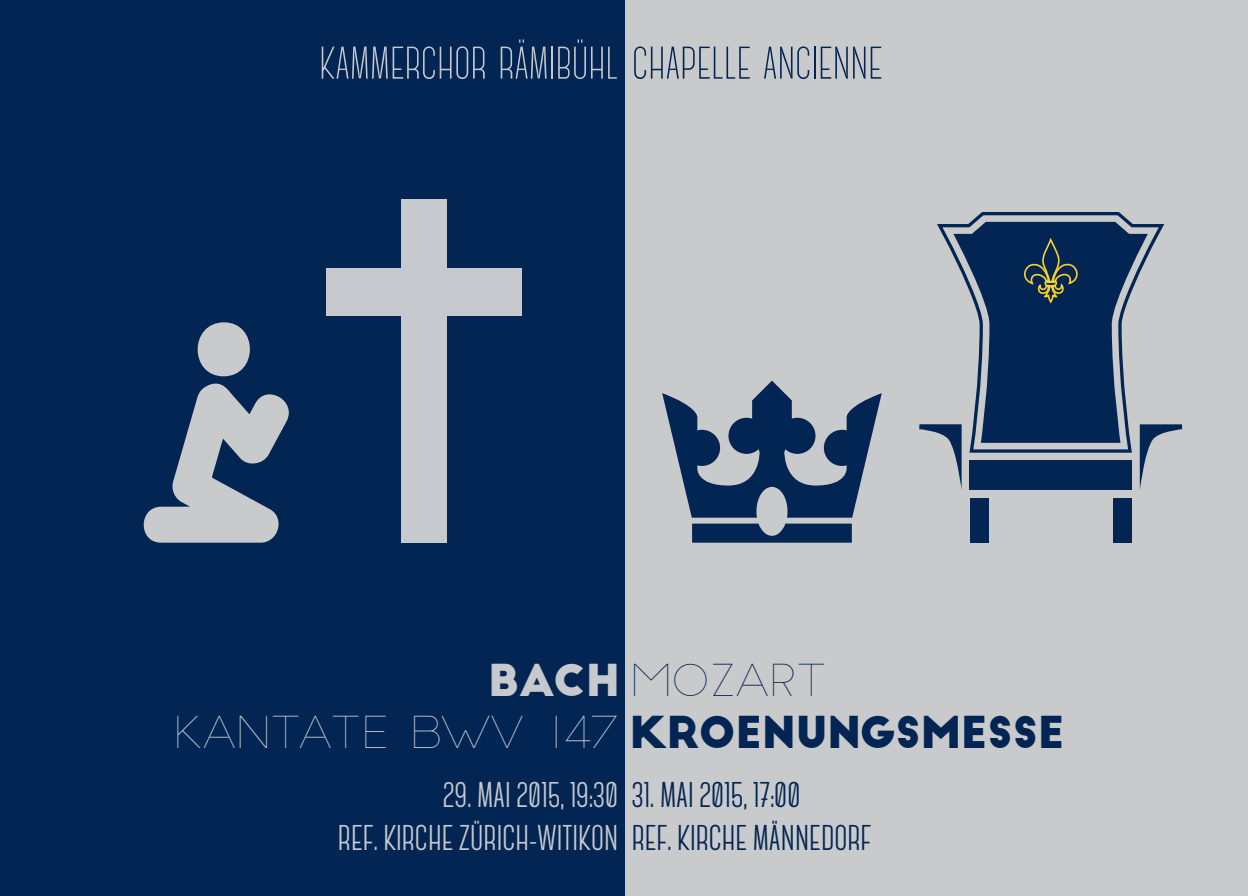
<style>
.page{position:relative;width:1248px;height:896px;background:#fff}
.page>*{position:absolute;margin:0;border:0;box-sizing:border-box;transform-origin:0 0}
.t1{font:300 57.2px "Canter";color:#c6c9cd}
.t2{font:43px "Big John";color:#032554}
.t3{font:43px "Slim Joe";color:#032554}
.t4{font:700 35.8px/43px "Canter";color:#c6c9cd}
.s1{color:#032554}
.s2{font-family:"Big John";color:#c6c9cd}
.s3{font-family:"Slim Joe";color:#c6c9cd}
</style>
<div class="page">
<div style="left:2px;top:0;width:1245px;height:896px;background:#c9cacc"></div>
<div style="left:1px;top:0;width:624px;height:896px;background:#032554"></div>
<svg style="left:662px;top:380px;width:219px;height:163px"></svg>
<div style="left:326px;top:268px;width:195px;height:48px;background:#c6c9cd"></div>
<div style="left:401px;top:199px;width:45px;height:344px;background:#c6c9cd"></div>
<svg style="left:970px;top:212px;width:161px;height:10px"></svg>
<div style="left:969px;top:498px;width:19px;height:45px;background:#032554"></div>
<div style="left:1113px;top:498px;width:18px;height:45px;background:#032554"></div>
<svg style="left:919px;top:222px;width:262px;height:268px"></svg>
<svg style="left:143px;top:322px;width:146px;height:221px"></svg>
<h1 class="t1" style="left:319px;top:32px;width:565px">kammerchor rämibühl <span class="s1">chapelle ancienne</span></h1>
<p class="t3" style="left:488px;top:656px;width:340px"><span class="s2">BACH</span> MOZART</p>
<p class="t2" style="left:173px;top:713px;width:892px"><span class="s3">KANTATE BWV 147</span> KROENUNGSMESSE</p>
<p class="t4" style="left:338px;top:774px;width:535px;text-indent:105px">29. MAI 2015, 19:30 <span class="s1">31. MAI 2015, 17:00<br></span>REF. KIRCHE ZÜRICH-WITIKON <span class="s1">REF. KIRCHE MÄNNEDORF</span></p>
</div>
